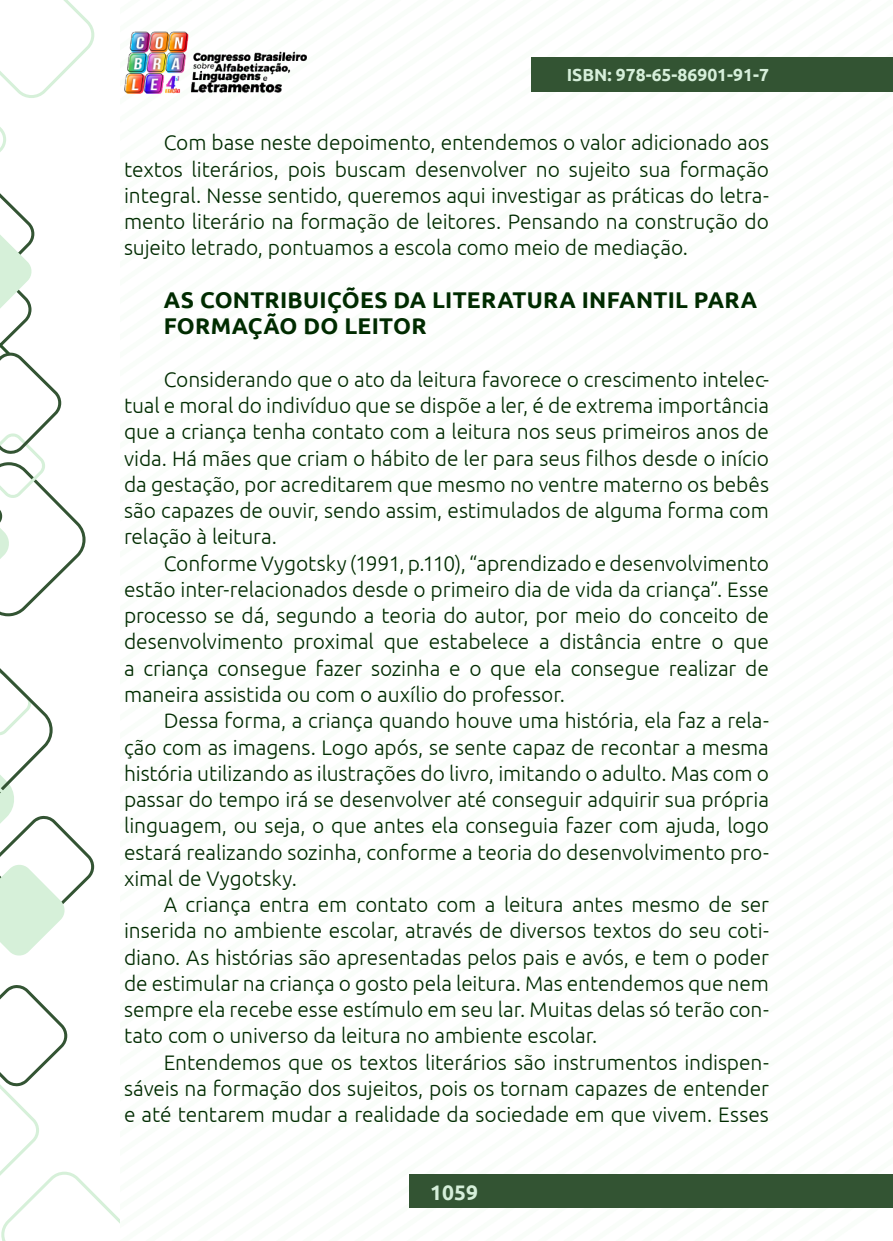
<style>
.page{position:relative;width:893px;height:1241px;background:#fff}
.page>*{position:absolute;margin:0;border:0;box-sizing:border-box;transform-origin:0 0}
._9_1_SUBTÍTULO_2{font:700 22.75px/26.2px "Ubuntu";letter-spacing:.01em;color:#002b00}
._8_CORPO{font:300 21px/26.2px "Ubuntu";letter-spacing:-.005em;color:#002b00;text-align:justify}
.t1{font:700 21px "Ubuntu";color:#d6efda}
.t2{font:700 17.5px "Ubuntu";color:#d6efda}
</style>
<div class="page">
<div style="left:410px;top:1174px;width:483px;height:33px;background:#335433"></div>
<img style="left:124px;top:31px;width:182px;height:62px">
<div style="left:532px;top:57px;width:361px;height:35px;background:#335433"></div>
<svg style="left:0;top:985px;width:119px;height:255px"></svg>
<svg style="left:0;top:0;width:94px;height:616px"></svg>
<svg style="left:0;top:668px;width:94px;height:288px"></svg>
<p class="t2" style="left:567px;top:64px;width:204px">ISBN: 978-65-86901-91-7</p>
<p class="_8_CORPO" style="left:124px;top:129px;width:646px;text-indent:40px">Com base neste depoimento, entendemos o valor adicionado aos textos literários, pois buscam desenvolver no sujeito sua formação integral. Nesse sentido, queremos aqui investigar as práticas do letra&shy;mento literário na formação de leitores. Pensando na construção do sujeito letrado, pontuamos a escola como meio de mediação.</p>
<p class="_9_1_SUBTÍTULO_2" style="left:164px;top:286px;width:595px">AS CONTRIBUIÇÕES DA LITERATURA INFANTIL PARA<br>FORMAÇÃO DO LEITOR</p>
<p class="_8_CORPO" style="left:124px;top:365px;width:646px;text-indent:40px">Considerando que o ato da leitura favorece o crescimento intelec&shy;tual e moral do indivíduo que se dispõe a ler, é de extrema importância que a criança tenha contato com a leitura nos seus primeiros anos de vida. Há mães que criam o hábito de ler para seus filhos desde o início da gestação, por acreditarem que mesmo no ventre materno os bebês são capazes de ouvir, sendo assim, estimulados de alguma forma com relação à leitura.</p>
<p class="_8_CORPO" style="left:124px;top:549px;width:646px;text-indent:40px">Conforme Vygotsky (1991, p.110), “aprendizado e desenvolvimento estão inter-relacionados desde o primeiro dia de vida da criança”. Esse processo se dá, segundo a teoria do autor, por meio do conceito de desenvolvimento proximal que estabelece a distância entre o que a criança consegue fazer sozinha e o que ela consegue realizar de maneira assistida ou com o auxílio do professor.</p>
<p class="_8_CORPO" style="left:124px;top:707px;width:646px;text-indent:40px">Dessa forma, a criança quando houve uma história, ela faz a rela&shy;ção com as imagens. Logo após, se sente capaz de recontar a mesma história utilizando as ilustrações do livro, imitando o adulto. Mas com o passar do tempo irá se desenvolver até conseguir adquirir sua própria linguagem, ou seja, o que antes ela conseguia fazer com ajuda, logo estará realizando sozinha, conforme a teoria do desenvolvimento pro&shy;ximal de Vygotsky.</p>
<p class="_8_CORPO" style="left:124px;top:890px;width:646px;text-indent:40px">A criança entra em contato com a leitura antes mesmo de ser inserida no ambiente escolar, através de diversos textos do seu coti&shy;diano. As histórias são apresentadas pelos pais e avós, e tem o poder de estimular na criança o gosto pela leitura. Mas entendemos que nem sempre ela recebe esse estímulo em seu lar. Muitas delas só terão con&shy;tato com o universo da leitura no ambiente escolar.</p>
<p class="_8_CORPO" style="left:124px;top:1048px;width:646px;text-indent:40px">Entendemos que os textos literários são instrumentos indispen&shy;sáveis na formação dos sujeitos, pois os tornam capazes de entender e até tentarem mudar a realidade da sociedade em que vivem. Esses</p>
<p class="t1" style="left:430px;top:1178px;width:49px">1059</p>
</div>
